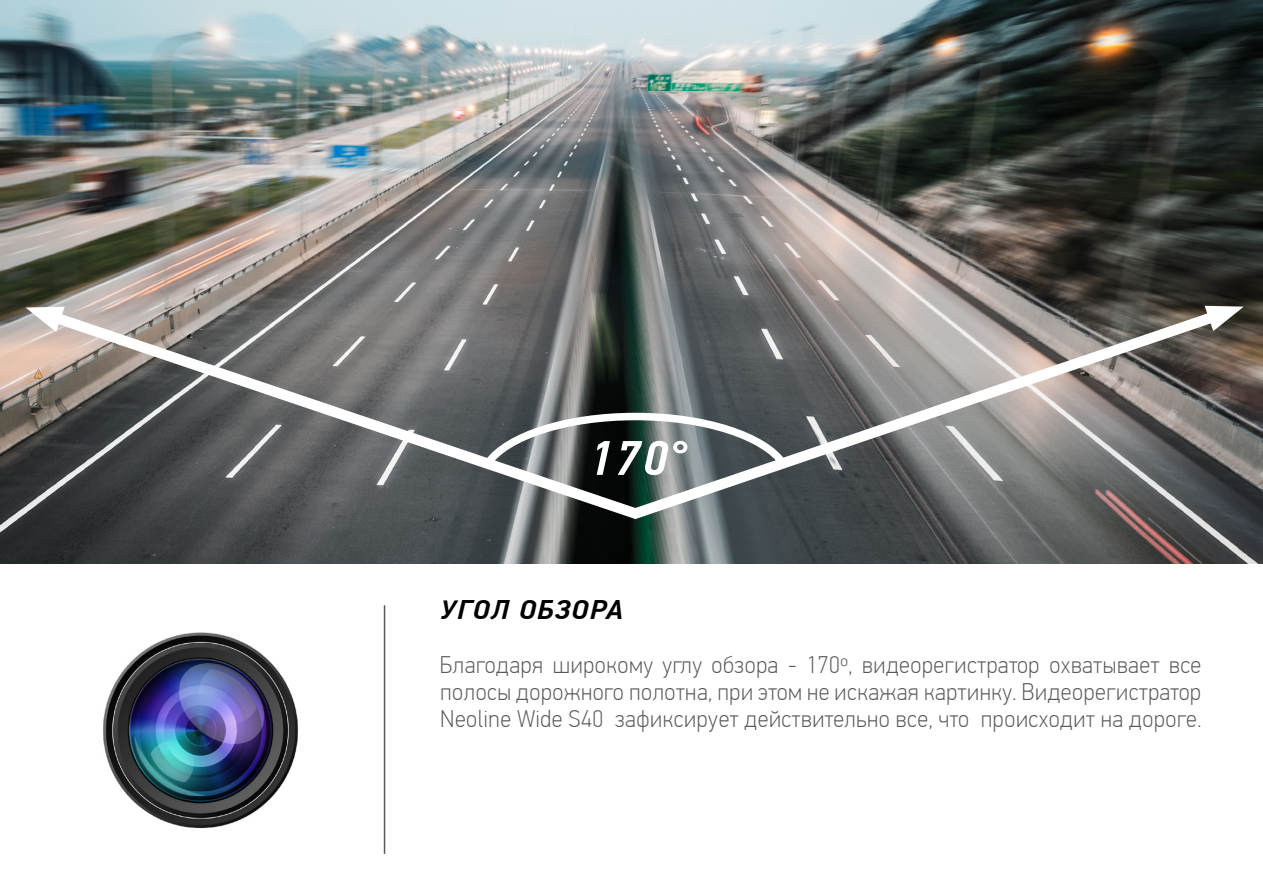
<style>
.page{position:relative;width:1263px;height:893px;background:#fff}
.page>*{position:absolute;margin:0;border:0;box-sizing:border-box;transform-origin:0 0}
.t1{font:italic 500 48.6px "PF Din Text Cond Pro";color:#fff;scale:1.11 1}
.Стиль_абзаца_1{font:italic 500 27px "PF Din Text Cond Pro";letter-spacing:.04em;color:#000;scale:1.22 1}
.Стиль_абзаца_1-2{font:100 24px/27px "PF Din Text Cond Pro";letter-spacing:.02em;color:#58595b;text-align:justify;scale:1.09 1}
</style>
<div class="page">
<hr style="left:384px;top:605px;width:1px;height:249px;background:#58595b">
<img style="left:0;top:0;width:1262px;height:563px">
<img style="left:103px;top:632px;width:196px;height:197px">
<svg style="left:33px;top:301px;width:587px;height:226px;background:#6b6c6b"></svg>
<svg style="left:26px;top:307px;width:39px;height:25px"></svg>
<svg style="left:620px;top:300px;width:617px;height:227px;background:#797a79"></svg>
<svg style="left:1204px;top:306px;width:40px;height:25px"></svg>
<svg style="left:478px;top:409px;width:315px;height:65px;background:#6a7171"></svg>
<p class="t1" style="left:589px;top:429px;width:93px">170°</p>
<p class="Стиль_абзаца_1" style="left:440px;top:594px;width:152px">УГОЛ ОБЗОРА</p>
<p class="Стиль_абзаца_1-2" style="left:440px;top:651px;width:700px">Благодаря широкому углу обзора - 170º, видеорегистратор охватывает все полосы дорожного полотна, при этом не искажая картинку. Видеорегистратор Neoline Wide S40 зафиксирует действительно все, что происходит на дороге.</p>
</div>
